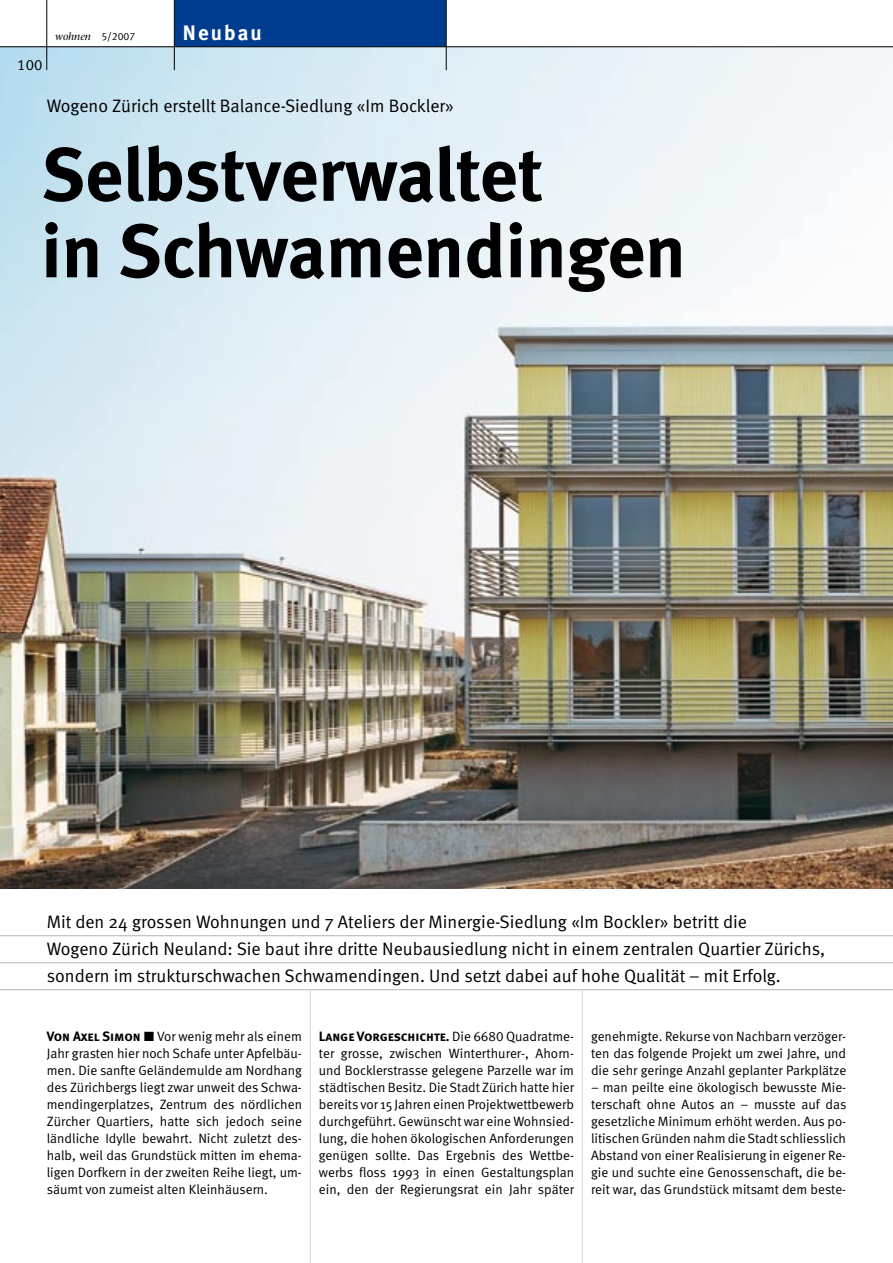
<style>
.page{position:relative;width:893px;height:1263px;background:#fff}
.page>*{position:absolute;margin:0;border:0;box-sizing:border-box;transform-origin:0 0}
.Headline{font:700 75px "Meta";color:#000}
.t1{font:700 21px "Meta";letter-spacing:.1em;color:#fff}
.Lead{font:18px "Meta Normal";color:#000}
.Overhead{font:18px "Meta Normal";color:#000}
.t2{font:15px "Meta Normal LF";color:#000}
.Grundschrift{font:13.5px/17px "Meta Normal";color:#000;text-align:justify}
.t3{font:italic 10.5px "Stone Serif";color:#000}
.s1{font-family:"Meta Normal LF";font-style:normal}
.s2{font-family:"Meta Bold Caps"}
.s3{font-family:"European Pi Three"}
.s4{font-family:"Meta Normal LF"}
</style>
<div class="page">
<img style="left:0;top:47px;width:893px;height:841px">
<hr style="left:310px;top:990px;width:1px;height:273px;background:#cfd0d1">
<hr style="left:582px;top:990px;width:1px;height:273px;background:#cfd0d1">
<hr style="left:0;top:935px;width:893px;height:1px;background:#b1b2b4">
<hr style="left:0;top:962px;width:893px;height:1px;background:#b1b2b4">
<hr style="left:0;top:989px;width:893px;height:1px;background:#b1b2b4">
<div style="left:175px;top:0;width:271px;height:46px;background:#003d8f"></div>
<hr style="left:0;top:46px;width:893px;height:1px;background:#000">
<hr style="left:174px;top:0;width:1px;height:70px;background:#000">
<hr style="left:446px;top:0;width:1px;height:70px;background:#000">
<hr style="left:46px;top:0;width:1px;height:70px;background:#000">
<p class="t2" style="left:17px;top:56px;width:27px">100</p>
<p class="t3" style="left:55px;top:31px;width:82px">wohnen <span class="s1">5/2007</span></p>
<p class="t1" style="left:183px;top:21px;width:80px">Neubau</p>
<p class="Overhead" style="left:47px;top:95px;width:409px">Wogeno Zürich erstellt Balance-Siedlung «Im Bockler»</p>
<p class="Headline" style="left:41px;top:130px;width:503px">Selbstverwaltet</p>
<p class="Headline" style="left:41px;top:207px;width:646px">in Schwamendingen</p>
<p class="Lead" style="left:47px;top:911px;width:702px">Mit den 24 grossen Wohnungen und 7 Ateliers der Minergie-Siedlung «Im Bockler» betritt die</p>
<p class="Lead" style="left:47px;top:938px;width:780px">Wogeno Zürich Neuland: Sie baut ihre dritte Neubausiedlung nicht in einem zentralen Quartier Zürichs,</p>
<p class="Lead" style="left:47px;top:965px;width:736px">sondern im strukturschwachen Schwamendingen. Und setzt dabei auf hohe Qualität – mit Erfolg.</p>
<p class="Grundschrift" style="left:47px;top:1028px;width:257px"><span class="s2">Von Axel Simon</span> <span class="s3">L</span> Vor wenig mehr als einem Jahr grasten hier noch Schafe unter Apfelbäu&shy;men. Die sanfte Geländemulde am Nordhang des Zürichbergs liegt zwar unweit des Schwa&shy;mendingerplatzes, Zentrum des nördlichen Zürcher Quartiers, hatte sich jedoch seine ländliche Idylle bewahrt. Nicht zuletzt des&shy;halb, weil das Grundstück mitten im ehema&shy;ligen Dorfkern in der zweiten Reihe liegt, um&shy;säumt von zumeist alten Kleinhäusern.</p>
<p class="Grundschrift" style="left:319px;top:1028px;width:257px"><span class="s2">Lange Vorgeschichte.</span> Die <span class="s4">6680</span> Quadratme&shy;ter grosse, zwischen Winterthurer-, Ahorn&shy;und Bocklerstrasse gelegene Parzelle war im städtischen Besitz. Die Stadt Zürich hatte hier bereits vor 15 Jahren einen Projektwettbewerb durchgeführt. Gewünscht war eine Wohnsied&shy;lung, die hohen ökologischen Anforderungen genügen sollte. Das Ergebnis des Wettbe&shy;werbs floss 1993 in einen Gestaltungsplan ein, den der Regierungsrat ein Jahr später</p>
<p class="Grundschrift" style="left:591px;top:1028px;width:257px">genehmigte. Rekurse von Nachbarn verzöger&shy;ten das folgende Projekt um zwei Jahre, und die sehr geringe Anzahl geplanter Parkplätze</p>
<p class="Grundschrift" style="left:591px;top:1078px;width:257px">– man peilte eine ökologisch bewusste Mie&shy;terschaft ohne Autos an – musste auf das gesetzliche Minimum erhöht werden. Aus po&shy;litischen Gründen nahm die Stadt schliesslich Abstand von einer Realisierung in eigener Re&shy;gie und suchte eine Genossenschaft, die be&shy;reit war, das Grundstück mitsamt dem beste-</p>
</div>
